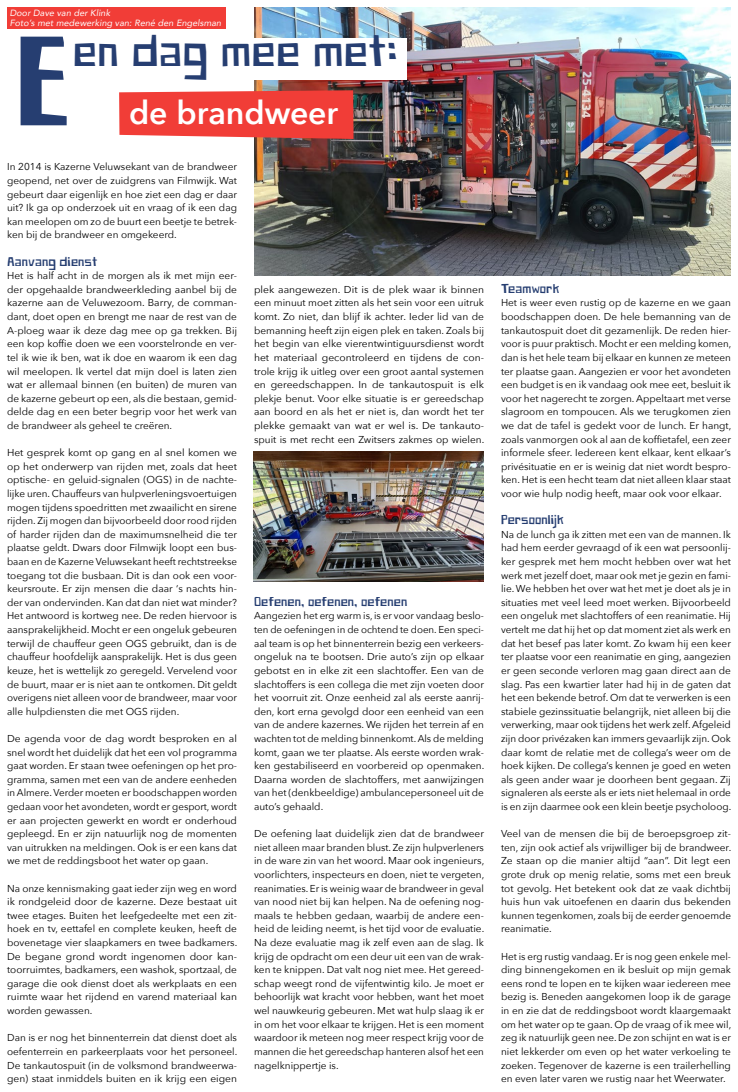
<style>
.page{position:relative;width:738px;height:1092px;background:#fff}
.page>*{position:absolute;margin:0;border:0;box-sizing:border-box;transform-origin:0 0}
.t1{font:121.4px "Paper Johnny Einhalb";color:#263e71}
.t2{font:41px "Paper Johnny Einhalb";color:#263e71}
.t3{font:600 32px "Avenir Next";letter-spacing:-.005em;color:#fff}
.t4{font:12px "Paper Johnny Einhalb";color:#263e71}
.t5{font:10px/13.6px "Avenir Next";color:#000;text-align:justify}
.t6{font:italic 9px/10px "Avenir";letter-spacing:.01em;color:#fff}
</style>
<div class="page">
<div style="left:7px;top:7px;width:218px;height:12px;background:#f13d37"></div>
<div style="left:7px;top:17px;width:218px;height:12px;background:#f13d37"></div>
<img style="left:253px;top:451px;width:230px;height:130px">
<img style="left:254px;top:7px;width:476px;height:268px">
<div style="left:21px;top:38px;width:386px;height:41px;background:#fff"></div>
<svg style="left:119px;top:90px;width:234px;height:49px;background:#f04842"></svg>
<p class="t6" style="left:10px;top:8px;width:213px">Door Dave van der Klink<br>Foto’s met medewerking van: René den Engelsman</p>
<h1 class="t1" style="left:14px;top:8px;width:60px">E</h1>
<h2 class="t2" style="left:73px;top:26px;width:327px">en dag mee met:</h2>
<h3 class="t3" style="left:129px;top:85px;width:210px">de brandweer</h3>
<p class="t5" style="left:7px;top:160px;width:231px">In 2014 is Kazerne Veluwsekant van de brandweer geopend, net over de zuidgrens van Filmwijk. Wat gebeurt daar eigenlijk en hoe ziet een dag er daar uit? Ik ga op onderzoek uit en vraag of ik een dag kan meelopen om zo de buurt een beetje te betrek&shy;ken bij de brandweer en omgekeerd.</p>
<p class="t4" style="left:7px;top:254px;width:92px">Aanvang dienst</p>
<p class="t5" style="left:7px;top:268px;width:231px">Het is half acht in de morgen als ik met mijn eer&shy;der opgehaalde brandweerkleding aanbel bij de kazerne aan de Veluwezoom. Barry, de comman&shy;dant, doet open en brengt me naar de rest van de A-ploeg waar ik deze dag mee op ga trekken. Bij een kop koffie doen we een voorstelronde en ver&shy;tel ik wie ik ben, wat ik doe en waarom ik een dag wil meelopen. Ik vertel dat mijn doel is laten zien wat er allemaal binnen (en buiten) de muren van de kazerne gebeurt op een, als die bestaan, gemid&shy;delde dag en een beter begrip voor het werk van de brandweer als geheel te creëren.</p>
<p class="t5" style="left:7px;top:445px;width:231px">Het gesprek komt op gang en al snel komen we op het onderwerp van rijden met, zoals dat heet optische- en geluid-signalen (OGS) in de nachte&shy;lijke uren. Chauffeurs van hulpverleningsvoertuigen mogen tijdens spoedritten met zwaailicht en sirene rijden. Zij mogen dan bijvoorbeeld door rood rijden of harder rijden dan de maximumsnelheid die ter plaatse geldt. Dwars door Filmwijk loopt een bus&shy;baan en de Kazerne Veluwsekant heeft rechtstreekse toegang tot die busbaan. Dit is dan ook een voor&shy;keursroute. Er zijn mensen die daar ‘s nachts hin&shy;der van ondervinden. Kan dat dan niet wat minder?<br>Het antwoord is kortweg nee. De reden hiervoor is aansprakelijkheid. Mocht er een ongeluk gebeuren terwijl de chauffeur geen OGS gebruikt, dan is de chauffeur hoofdelijk aansprakelijk. Het is dus geen keuze, het is wettelijk zo geregeld. Vervelend voor de buurt, maar er is niet aan te ontkomen. Dit geldt overigens niet alleen voor de brandweer, maar voor alle hulpdiensten die met OGS rijden.</p>
<p class="t5" style="left:7px;top:731px;width:231px">De agenda voor de dag wordt besproken en al snel wordt het duidelijk dat het een vol programma gaat worden. Er staan twee oefeningen op het pro&shy;gramma, samen met een van de andere eenheden in Almere. Verder moeten er boodschappen worden gedaan voor het avondeten, wordt er gesport, wordt er aan projecten gewerkt en wordt er onderhoud gepleegd. En er zijn natuurlijk nog de momenten van uitrukken na meldingen. Ook is er een kans dat we met de reddingsboot het water op gaan.</p>
<p class="t5" style="left:7px;top:880px;width:231px">Na onze kennismaking gaat ieder zijn weg en word ik rondgeleid door de kazerne. Deze bestaat uit twee etages. Buiten het leefgedeelte met een zit&shy;hoek en tv, eettafel en complete keuken, heeft de bovenetage vier slaapkamers en twee badkamers.<br>De begane grond wordt ingenomen door kan&shy;toorruimtes, badkamers, een washok, sportzaal, de garage die ook dienst doet als werkplaats en een ruimte waar het rijdend en varend materiaal kan worden gewassen.</p>
<p class="t5" style="left:7px;top:1030px;width:231px">Dan is er nog het binnenterrein dat dienst doet als oefenterrein en parkeerplaats voor het personeel.<br>De tankautospuit (in de volksmond brandweerwa&shy;gen) staat inmiddels buiten en ik krijg een eigen</p>
<p class="t5" style="left:254px;top:282px;width:231px">plek aangewezen. Dit is de plek waar ik binnen een minuut moet zitten als het sein voor een uitruk komt. Zo niet, dan blijf ik achter. Ieder lid van de bemanning heeft zijn eigen plek en taken. Zoals bij het begin van elke vierentwintiguursdienst wordt het materiaal gecontroleerd en tijdens de con&shy;trole krijg ik uitleg over een groot aantal systemen en gereedschappen. In de tankautospuit is elk plekje benut. Voor elke situatie is er gereedschap aan boord en als het er niet is, dan wordt het ter plekke gemaakt van wat er wel is. De tankauto&shy;spuit is met recht een Zwitsers zakmes op wielen.</p>
<p class="t4" style="left:254px;top:594px;width:155px">Oefenen, oefenen, oefenen</p>
<p class="t5" style="left:254px;top:608px;width:231px">Aangezien het erg warm is, is er voor vandaag beslo&shy;ten de oefeningen in de ochtend te doen. Een speci&shy;aal team is op het binnenterrein bezig een verkeers&shy;ongeluk na te bootsen. Drie auto’s zijn op elkaar gebotst en in elke zit een slachtoffer. Een van de slachtoffers is een collega die met zijn voeten door het voorruit zit. Onze eenheid zal als eerste aanrij&shy;den, kort erna gevolgd door een eenheid van een van de andere kazernes. We rijden het terrein af en wachten tot de melding binnenkomt. Als de melding komt, gaan we ter plaatse. Als eerste worden wrak&shy;ken gestabiliseerd en voorbereid op openmaken.<br>Daarna worden de slachtoffers, met aanwijzingen van het (denkbeeldige) ambulancepersoneel uit de auto’s gehaald.</p>
<p class="t5" style="left:254px;top:826px;width:231px">De oefening laat duidelijk zien dat de brandweer niet alleen maar branden blust. Ze zijn hulpverleners in de ware zin van het woord. Maar ook ingenieurs, voorlichters, inspecteurs en doen, niet te vergeten, reanimaties. Er is weinig waar de brandweer in geval van nood niet bij kan helpen. Na de oefening nog&shy;maals te hebben gedaan, waarbij de andere een&shy;heid de leiding neemt, is het tijd voor de evaluatie.<br>Na deze evaluatie mag ik zelf even aan de slag. Ik krijg de opdracht om een deur uit een van de wrak&shy;ken te knippen. Dat valt nog niet mee. Het gereed&shy;schap weegt rond de vijfentwintig kilo. Je moet er behoorlijk wat kracht voor hebben, want het moet wel nauwkeurig gebeuren. Met wat hulp slaag ik er in om het voor elkaar te krijgen. Het is een moment waardoor ik meteen nog meer respect krijg voor de mannen die het gereedschap hanteren alsof het een nagelknippertje is.</p>
<p class="t4" style="left:500px;top:281px;width:60px">Teamwork</p>
<p class="t5" style="left:500px;top:296px;width:231px">Het is weer even rustig op de kazerne en we gaan boodschappen doen. De hele bemanning van de tankautospuit doet dit gezamenlijk. De reden hier&shy;voor is puur praktisch. Mocht er een melding komen, dan is het hele team bij elkaar en kunnen ze meteen ter plaatse gaan. Aangezien er voor het avondeten een budget is en ik vandaag ook mee eet, besluit ik voor het nagerecht te zorgen. Appeltaart met verse slagroom en tompoucen. Als we terugkomen zien we dat de tafel is gedekt voor de lunch. Er hangt, zoals vanmorgen ook al aan de koffietafel, een zeer informele sfeer. Iedereen kent elkaar, kent elkaar’s privésituatie en er is weinig dat niet wordt bespro&shy;ken. Het is een hecht team dat niet alleen klaar staat voor wie hulp nodig heeft, maar ook voor elkaar.</p>
<p class="t4" style="left:500px;top:512px;width:64px">Persoonlijk</p>
<p class="t5" style="left:500px;top:527px;width:231px">Na de lunch ga ik zitten met een van de mannen. Ik had hem eerder gevraagd of ik een wat persoonlij&shy;ker gesprek met hem mocht hebben over wat het werk met jezelf doet, maar ook met je gezin en fami&shy;lie. We hebben het over wat het met je doet als je in situaties met veel leed moet werken. Bijvoorbeeld een ongeluk met slachtoffers of een reanimatie. Hij vertelt me dat hij het op dat moment ziet als werk en dat het besef pas later komt. Zo kwam hij een keer ter plaatse voor een reanimatie en ging, aangezien er geen seconde verloren mag gaan direct aan de slag. Pas een kwartier later had hij in de gaten dat het een bekende betrof. Om dat te verwerken is een stabiele gezinssituatie belangrijk, niet alleen bij die verwerking, maar ook tijdens het werk zelf. Afgeleid zijn door privézaken kan immers gevaarlijk zijn. Ook daar komt de relatie met de collega’s weer om de hoek kijken. De collega’s kennen je goed en weten als geen ander waar je doorheen bent gegaan. Zij signaleren als eerste als er iets niet helemaal in orde is en zijn daarmee ook een klein beetje psycholoog.</p>
<p class="t5" style="left:500px;top:826px;width:231px">Veel van de mensen die bij de beroepsgroep zit&shy;ten, zijn ook actief als vrijwilliger bij de brandweer.<br>Ze staan op die manier altijd “aan”. Dit legt een grote druk op menig relatie, soms met een breuk tot gevolg. Het betekent ook dat ze vaak dichtbij huis hun vak uitoefenen en daarin dus bekenden kunnen tegenkomen, zoals bij de eerder genoemde reanimatie.</p>
<p class="t5" style="left:500px;top:948px;width:231px">Het is erg rustig vandaag. Er is nog geen enkele mel&shy;ding binnengekomen en ik besluit op mijn gemak eens rond te lopen en te kijken waar iedereen mee bezig is. Beneden aangekomen loop ik de garage in en zie dat de reddingsboot wordt klaargemaakt om het water op te gaan. Op de vraag of ik mee wil, zeg ik natuurlijk geen nee. De zon schijnt en wat is er niet lekkerder om even op het water verkoeling te zoeken. Tegenover de kazerne is een trailerhelling en even later varen we rustig naar het Weerwater.</p>
</div>
